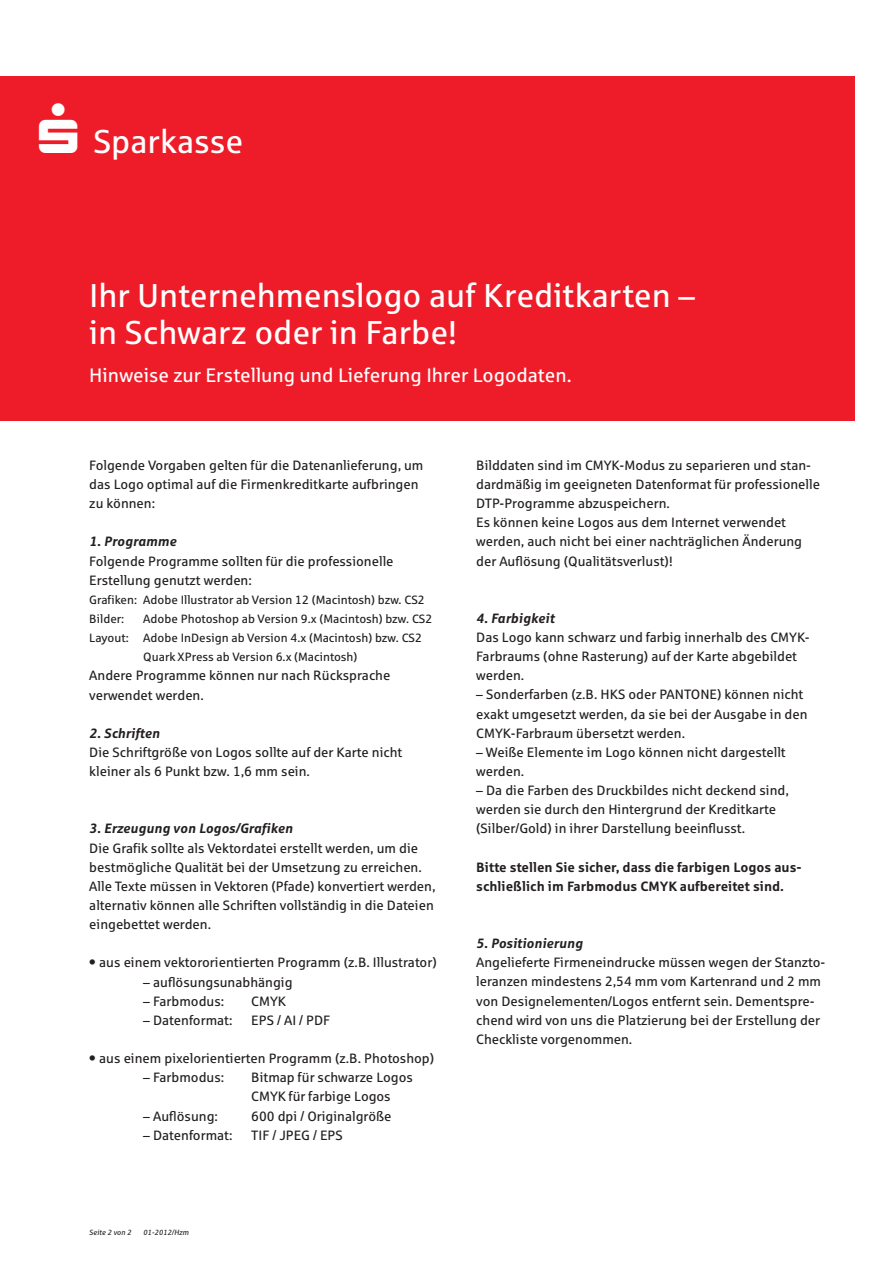
<style>
.page{position:relative;width:893px;height:1263px;background:#fff}
.page>*{position:absolute;margin:0;border:0;box-sizing:border-box;transform-origin:0 0}
.t1{font:33px/37.5px "Sparkasse Rg";color:#fff}
.t2{font:19.5px "Sparkasse Rg";color:#fff}
.t3{font:13.5px/19.2px "Sparkasse Rg";color:#231f20}
.t4{font:700 13.5px/19.2px "Sparkasse Rg";color:#231f20}
.t5{font:italic 700 13.5px "Sparkasse Rg";color:#231f20}
.t6{font:12px/19.2px "Sparkasse Rg";color:#231f20}
.t7{font:italic 7.5px "Sparkasse Rg";color:#231f20}
.s1{font-weight:700;font-size:15px}
</style>
<div class="page">
<div style="left:0;top:77px;width:855px;height:344px;background:#ee1c28"></div>
<h1 class="t1" style="left:39px;top:122px;width:206px">▲ Sparkasse</h1>
<h1 class="t1" style="left:89px;top:275px;width:607px">Ihr Unternehmenslogo auf Kreditkarten – in Schwarz oder in Farbe!</h1>
<h2 class="t2" style="left:89px;top:363px;width:484px">Hinweise zur Erstellung und Lieferung Ihrer Logodaten.</h2>
<p class="t3" style="left:89px;top:455px;width:336px">Folgende Vorgaben gelten für die Datenanlieferung, um das Logo optimal auf die Firmenkreditkarte aufbringen zu können:</p>
<p class="t5" style="left:89px;top:533px;width:89px">1. Programme</p>
<p class="t3" style="left:89px;top:551px;width:306px">Folgende Programme sollten für die professionelle<br>Erstellung genutzt werden:</p>
<p class="t6" style="left:89px;top:590px;width:337px">Grafiken: Adobe Illustrator ab Version 12 (Macintosh) bzw. CS2<br>Bilder:</p>
<p class="t6" style="left:143px;top:609px;width:291px">Adobe Photoshop ab Version 9.x (Macintosh) bzw. CS2</p>
<p class="t6" style="left:89px;top:628px;width:334px">Layout: Adobe InDesign ab Version 4.x (Macintosh) bzw. CS2</p>
<p class="t6" style="left:143px;top:647px;width:216px">Quark XPress ab Version 6.x (Macintosh)</p>
<p class="t3" style="left:89px;top:666px;width:303px">Andere Programme können nur nach Rücksprache verwendet werden.</p>
<p class="t5" style="left:89px;top:724px;width:72px">2. Schriften</p>
<p class="t3" style="left:89px;top:742px;width:315px">Die Schriftgröße von Logos sollte auf der Karte nicht kleiner als 6 Punkt bzw. 1,6 mm sein.</p>
<p class="t5" style="left:89px;top:820px;width:205px">3. Erzeugung von Logos/Grafiken</p>
<p class="t3" style="left:89px;top:838px;width:348px">Die Grafik sollte als Vektordatei erstellt werden, um die bestmögliche Qualität bei der Umsetzung zu erreichen.<br>Alle Texte müssen in Vektoren (Pfade) konvertiert werden, alternativ können alle Schriften vollständig in die Dateien eingebettet werden.</p>
<p class="t3" style="left:89px;top:953px;width:349px"><span class="s1">•</span> aus einem vektororientierten Programm (z.B. Illustrator)</p>
<p class="t3" style="left:143px;top:972px;width:151px">– auflösungsunabhängig</p>
<p class="t3" style="left:143px;top:991px;width:82px">– Farbmodus:</p>
<p class="t3" style="left:251px;top:991px;width:36px">CMYK</p>
<p class="t3" style="left:143px;top:1010px;width:91px">– Datenformat:</p>
<p class="t3" style="left:251px;top:1010px;width:80px">EPS / AI / PDF</p>
<p class="t3" style="left:89px;top:1048px;width:346px"><span class="s1">•</span> aus einem pixelorientierten Programm (z.B. Photoshop)</p>
<p class="t3" style="left:143px;top:1067px;width:82px">– Farbmodus:</p>
<p class="t3" style="left:251px;top:1067px;width:163px">Bitmap fü r schwarze Logos<br>CMYK fü r farbige Logos</p>
<p class="t3" style="left:143px;top:1106px;width:76px">– Auflösung:</p>
<p class="t3" style="left:251px;top:1106px;width:142px">600 dpi / Originalgröße</p>
<p class="t3" style="left:143px;top:1125px;width:91px">– Datenformat:</p>
<p class="t3" style="left:251px;top:1125px;width:93px">TIF / JPEG / EPS</p>
<p class="t7" style="left:89px;top:1228px;width:44px">Seite 2 von 2</p>
<p class="t7" style="left:143px;top:1228px;width:47px">01-2012/Hzm</p>
<p class="t3" style="left:476px;top:455px;width:345px">Bilddaten sind im CMYK-Modus zu separieren und stan&shy;dardmäßig im geeigneten Datenformat für professionelle DTP-Programme abzuspeichern.<br>Es können keine Logos aus dem Internet verwendet werden, auch nicht bei einer nachträglichen Änderung der Auflösung (Qualitätsverlust)!</p>
<p class="t5" style="left:476px;top:610px;width:80px">4. Farbigkeit</p>
<p class="t3" style="left:476px;top:627px;width:335px">Das Logo kann schwarz und farbig innerhalb des CMYK-<br>Farbraums (ohne Rasterung) auf der Karte abgebildet werden.</p>
<p class="t3" style="left:476px;top:685px;width:333px">– Sonderfarben (z.B. HKS oder PANTONE) können nicht exakt umgesetzt werden, da sie bei der Ausgabe in den<br>CMYK-Farbraum ü bersetzt werden.</p>
<p class="t3" style="left:476px;top:742px;width:311px">– Weiße Elemente im Logo können nicht dargestellt werden.</p>
<p class="t3" style="left:476px;top:780px;width:314px">– Da die Farben des Druckbildes nicht deckend sind, werden sie durch den Hintergrund der Kreditkarte (Silber/Gold) in ihrer Darstellung beeinflusst.</p>
<p class="t4" style="left:476px;top:857px;width:327px">Bitte stellen Sie sicher, dass die farbigen Logos aus&shy;schließlich im Farbmodus CMYK aufbereitet sind.</p>
<p class="t5" style="left:476px;top:935px;width:108px">5. Positionierung</p>
<p class="t3" style="left:476px;top:953px;width:351px">Angelieferte Firmeneindrucke müssen wegen der Stanzto&shy;leranzen mindestens 2,54 mm vom Kartenrand und 2 mm von Designelementen/Logos entfernt sein. Dementspre&shy;chend wird von uns die Platzierung bei der Erstellung der Checkliste vorgenommen.</p>
</div>
